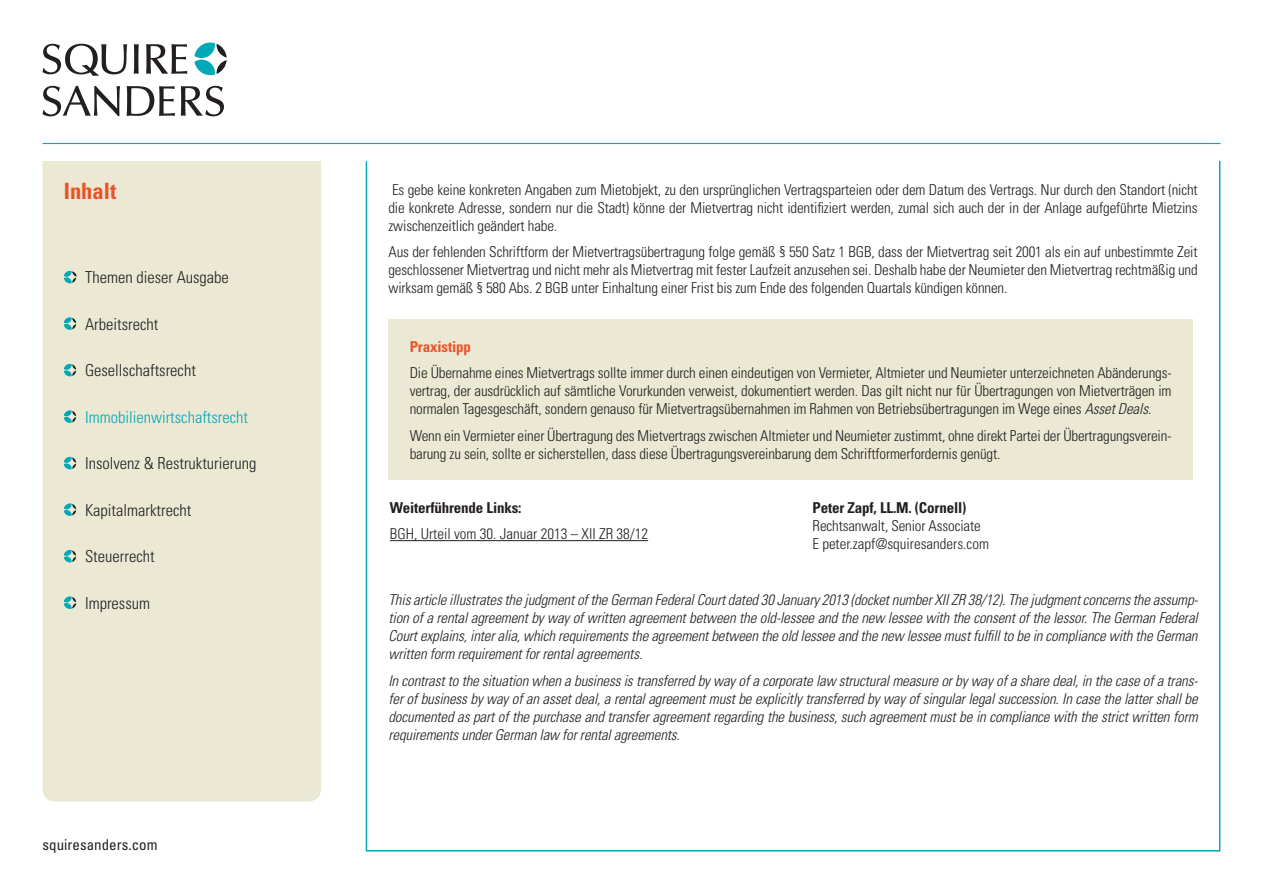
<style>
.page{position:relative;width:1263px;height:893px;background:#fff}
.page>*{position:absolute;margin:0;border:0;box-sizing:border-box;transform-origin:0 0}
.t1{font:700 condensed 22.5px "Univers LT Std";color:#ea5329}
.t2{font:300 condensed 16.5px "Univers LT Std";color:#231f20}
.t3{font:300 condensed 16.5px "Univers LT Std";color:#00a9b7}
.t4{font:300 condensed 15px/18px "Univers LT Std";letter-spacing:-.01em;color:#231f20;text-align:justify}
.t5{font:italic 300 condensed 15px/18px "Univers LT Std";letter-spacing:-.01em;color:#231f20;text-align:justify}
.t6{font:700 condensed 15px "Univers LT Std";letter-spacing:-.01em;color:#231f20}
.t7{font:condensed 15px "Univers LT Std";color:#231f20}
.t8{font:700 condensed 15px "Univers LT Std";letter-spacing:-.01em;color:#ea5329}
.s1{font-style:italic}
</style>
<div class="page">
<svg style="left:43px;top:86px;width:181px;height:30px"></svg>
<svg style="left:146px;top:44px;width:41px;height:30px"></svg>
<svg style="left:134px;top:44px;width:5px;height:30px"></svg>
<svg style="left:43px;top:44px;width:84px;height:32px"></svg>
<svg style="left:194px;top:43px;width:33px;height:32px"></svg>
<hr style="left:43px;top:143px;width:1177px;height:1px;background:#00a9b7">
<div style="left:388px;top:320px;width:805px;height:160px;background:#ebe9d4"></div>
<hr style="left:390px;top:540px;width:258px;height:1px;background:#231f20">
<div style="left:43px;top:161px;width:278px;height:641px;background:#ebe9d4"></div>
<svg style="left:64px;top:271px;width:13px;height:12px"></svg>
<svg style="left:64px;top:317px;width:12px;height:13px"></svg>
<svg style="left:64px;top:364px;width:12px;height:12px"></svg>
<svg style="left:64px;top:410px;width:12px;height:13px"></svg>
<svg style="left:64px;top:457px;width:12px;height:12px"></svg>
<svg style="left:64px;top:503px;width:12px;height:13px"></svg>
<svg style="left:64px;top:550px;width:12px;height:12px"></svg>
<svg style="left:64px;top:596px;width:12px;height:13px"></svg>
<h1 class="t1" style="left:64px;top:177px;width:54px">Inhalt</h1>
<p class="t2" style="left:85px;top:268px;width:145px">Themen dieser Ausgabe</p>
<p class="t2" style="left:85px;top:314px;width:75px">Arbeitsrecht</p>
<p class="t2" style="left:85px;top:361px;width:112px">Gesellschaftsrecht</p>
<p class="t3" style="left:85px;top:407px;width:165px">Immobilienwirtschaftsrecht</p>
<p class="t2" style="left:85px;top:454px;width:173px">Insolvenz &amp; Restrukturierung</p>
<p class="t2" style="left:85px;top:500px;width:108px">Kapitalmarktrecht</p>
<p class="t2" style="left:85px;top:547px;width:71px">Steuerrecht</p>
<p class="t2" style="left:85px;top:593px;width:67px">Impressum</p>
<p class="t7" style="left:43px;top:836px;width:116px">squiresanders.com</p>
<p class="t4" style="left:388px;top:180px;width:811px">Es gebe keine konkreten Angaben zum Mietobjekt, zu den ursprünglichen Vertragsparteien oder dem Datum des Vertrags. Nur durch den Standort (nicht die konkrete Adresse, sondern nur die Stadt) könne der Mietvertrag nicht identifiziert werden, zumal sich auch der in der Anlage aufgeführte Mietzins zwischenzeitlich geändert habe.</p>
<p class="t4" style="left:388px;top:243px;width:811px">Aus der fehlenden Schriftform der Mietvertragsübertragung folge gemäß § 550 Satz 1 BGB, dass der Mietvertrag seit 2001 als ein auf unbestimmte Zeit geschlossener Mietvertrag und nicht mehr als Mietvertrag mit fester Laufzeit anzusehen sei. Deshalb habe der Neumieter den Mietvertrag rechtmäßig und wirksam gemäß § 580 Abs. 2 BGB unter Einhaltung einer Frist bis zum Ende des folgenden Quartals kündigen können.</p>
<p class="t8" style="left:410px;top:337px;width:63px">Praxistipp</p>
<p class="t4" style="left:410px;top:364px;width:763px">Die Übernahme eines Mietvertrags sollte immer durch einen eindeutigen von Vermieter, Altmieter und Neumieter unterzeichneten Abänderungs&shy;vertrag, der ausdrücklich auf sämtliche Vorurkunden verweist, dokumentiert werden. Das gilt nicht nur für Übertragungen von Mietverträgen im normalen Tagesgeschäft, sondern genauso für Mietvertragsübernahmen im Rahmen von Betriebsübertragungen im Wege eines <span class="s1">Asset Deals</span>.</p>
<p class="t4" style="left:410px;top:426px;width:763px">Wenn ein Vermieter einer Übertragung des Mietvertrags zwischen Altmieter und Neumieter zustimmt, ohne direkt Partei der Übertragungsverein&shy;barung zu sein, sollte er sicherstellen, dass diese Übertragungsvereinbarung dem Schriftformerfordernis genügt.</p>
<p class="t6" style="left:390px;top:498px;width:133px">Weiterführende Links:</p>
<p class="t4" style="left:390px;top:525px;width:260px">BGH, Urteil vom 30. Januar 2013 – XII ZR 38/12</p>
<p class="t6" style="left:813px;top:498px;width:155px">Peter Zapf, LL.M. (Cornell)</p>
<p class="t4" style="left:813px;top:516px;width:178px">Rechtsanwalt, Senior Associate<br>E peter.zapf@squiresanders.com</p>
<p class="t5" style="left:388px;top:591px;width:811px">This article illustrates the judgment of the German Federal Court dated 30 January 2013 (docket number XII ZR 38/12). The judgment concerns the assump&shy;tion of a rental agreement by way of written agreement between the old-lessee and the new lessee with the consent of the lessor. The German Federal Court explains, inter alia, which requirements the agreement between the old lessee and the new lessee must fulfill to be in compliance with the German written form requirement for rental agreements.</p>
<p class="t5" style="left:388px;top:672px;width:811px">In contrast to the situation when a business is transferred by way of a corporate law structural measure or by way of a share deal, in the case of a trans&shy;fer of business by way of an asset deal, a rental agreement must be explicitly transferred by way of singular legal succession. In case the latter shall be documented as part of the purchase and transfer agreement regarding the business, such agreement must be in compliance with the strict written form requirements under German law for rental agreements.</p>
</div>
